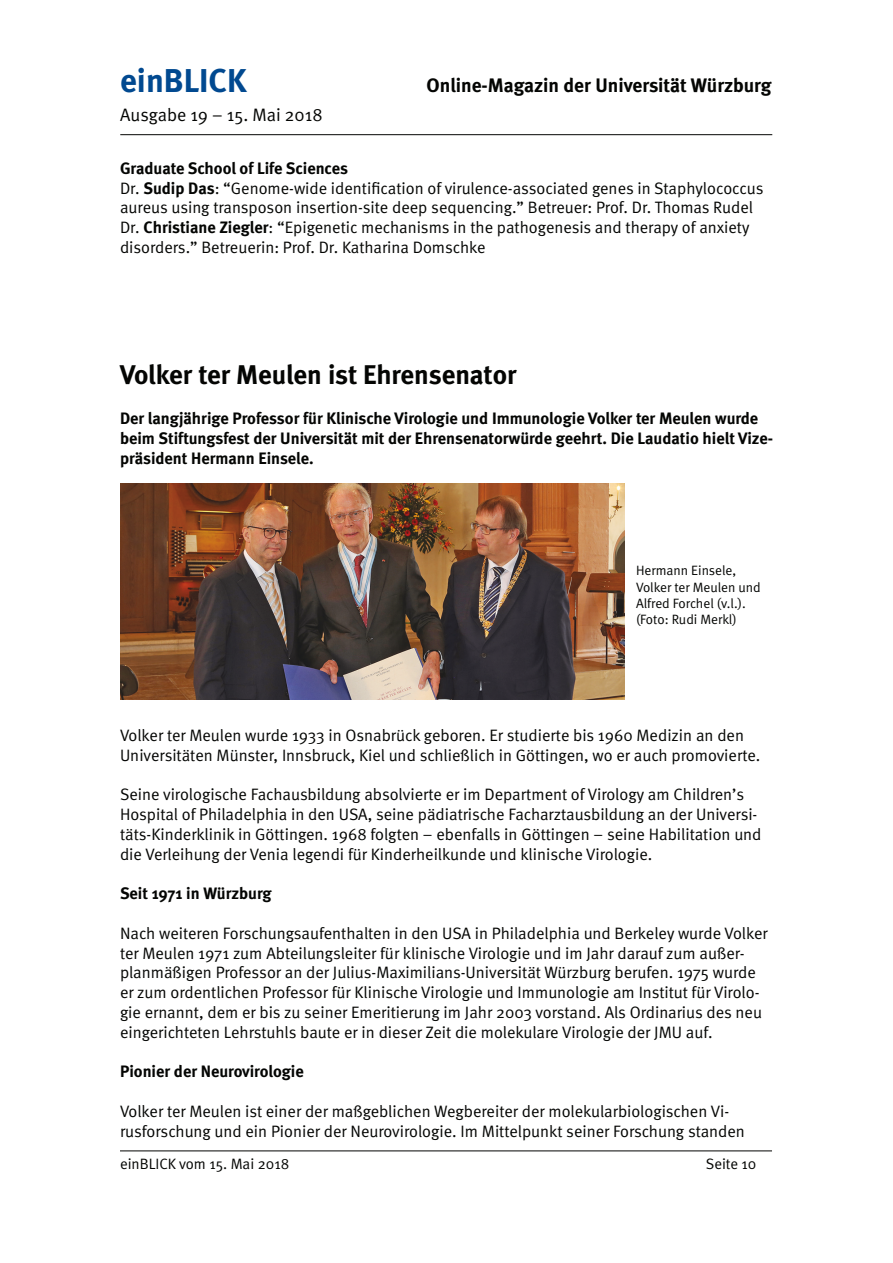
<style>
.page{position:relative;width:893px;height:1263px;background:#fff}
.page>*{position:absolute;margin:0;border:0;box-sizing:border-box;transform-origin:0 0}
.t1{font:700 33px "Meta";color:#014990}
.t2{font:700 27px "Meta";letter-spacing:-.005em;color:#040503}
.t3{font:700 19.5px "Meta";color:#040503}
.t4{font:18px "Meta Normal";color:#040503}
.t5{font:16.5px/19.8px "Meta Normal";color:#040503}
.t6{font:700 16.5px/19.8px "Meta";color:#040503}
.t7{font:15px "Meta Normal";color:#040503}
.t8{font:13.5px/16.2px "Meta Normal";color:#040503}
.s1{font-family:"Meta";font-weight:700}
</style>
<div class="page">
<hr style="left:120px;top:134px;width:652px;height:1px;background:#040503">
<hr style="left:120px;top:1150px;width:652px;height:1px;background:#040503">
<img style="left:120px;top:483px;width:504px;height:216px">
<h1 class="t1" style="left:120px;top:61px;width:128px">einBLICK</h1>
<p class="t3" style="left:427px;top:74px;width:346px">Online-Magazin der Universität Würzburg</p>
<p class="t4" style="left:120px;top:105px;width:204px">Ausgabe 19 – 15. Mai 2018</p>
<p class="t6" style="left:120px;top:158px;width:230px">Graduate School of Life Sciences</p>
<p class="t5" style="left:120px;top:178px;width:645px">Dr. <span class="s1">Sudip Das</span>: “Genome-wide identification of virulence-associated genes in Staphylococcus aureus using transposon insertion-site deep sequencing.” Betreuer: Prof. Dr. Thomas Rudel Dr. <span class="s1">Christiane Ziegler</span>: “Epigenetic mechanisms in the pathogenesis and therapy of anxiety disorders.” Betreuerin: Prof. Dr. Katharina Domschke</p>
<h2 class="t2" style="left:120px;top:359px;width:398px">Volker ter Meulen ist Ehrensenator</h2>
<p class="t6" style="left:120px;top:408px;width:654px">Der langjährige Professor für Klinische Virologie und Immunologie Volker ter Meulen wurde beim Stiftungsfest der Universität mit der Ehrensenatorwürde geehrt. Die Laudatio hielt Vize&shy;präsident Hermann Einsele.</p>
<p class="t8" style="left:636px;top:562px;width:126px">Hermann Einsele,<br>Volker ter Meulen und<br>Alfred Forchel (v.l.). (Foto: Rudi Merkl)</p>
<p class="t5" style="left:120px;top:725px;width:642px">Volker ter Meulen wurde 1933 in Osnabrück geboren. Er studierte bis 1960 Medizin an den<br>Universitäten Münster, Innsbruck, Kiel und schließlich in Göttingen, wo er auch promovierte.</p>
<p class="t5" style="left:120px;top:784px;width:643px">Seine virologische Fachausbildung absolvierte er im Department of Virology am Children’s Hospital of Philadelphia in den USA, seine pädiatrische Facharztausbildung an der Universi&shy;täts-Kinderklinik in Göttingen. 1968 folgten – ebenfalls in Göttingen – seine Habilitation und die Verleihung der Venia legendi für Kinderheilkunde und klinische Virologie.</p>
<p class="t6" style="left:120px;top:883px;width:153px">Seit 1971 in Würzburg</p>
<p class="t5" style="left:120px;top:923px;width:649px">Nach weiteren Forschungsaufenthalten in den USA in Philadelphia und Berkeley wurde Volker ter Meulen 1971 zum Abteilungsleiter für klinische Virologie und im Jahr darauf zum außer&shy;planmäßigen Professor an der Julius-Maximilians-Universität Würzburg berufen. 1975 wurde er zum ordentlichen Professor für Klinische Virologie und Immunologie am Institut für Virolo&shy;gie ernannt, dem er bis zu seiner Emeritierung im Jahr 2003 vorstand. Als Ordinarius des neu eingerichteten Lehrstuhls baute er in dieser Zeit die molekulare Virologie der JMU auf.</p>
<p class="t6" style="left:120px;top:1061px;width:185px">Pionier der Neurovirologie</p>
<p class="t5" style="left:120px;top:1101px;width:626px">Volker ter Meulen ist einer der maßgeblichen Wegbereiter der molekularbiologischen Vi&shy;rusforschung und ein Pionier der Neurovirologie. Im Mittelpunkt seiner Forschung standen</p>
<p class="t7" style="left:120px;top:1155px;width:171px">einBLICK vom 15. Mai 2018</p>
<p class="t7" style="left:706px;top:1155px;width:52px">Seite 10</p>
</div>
